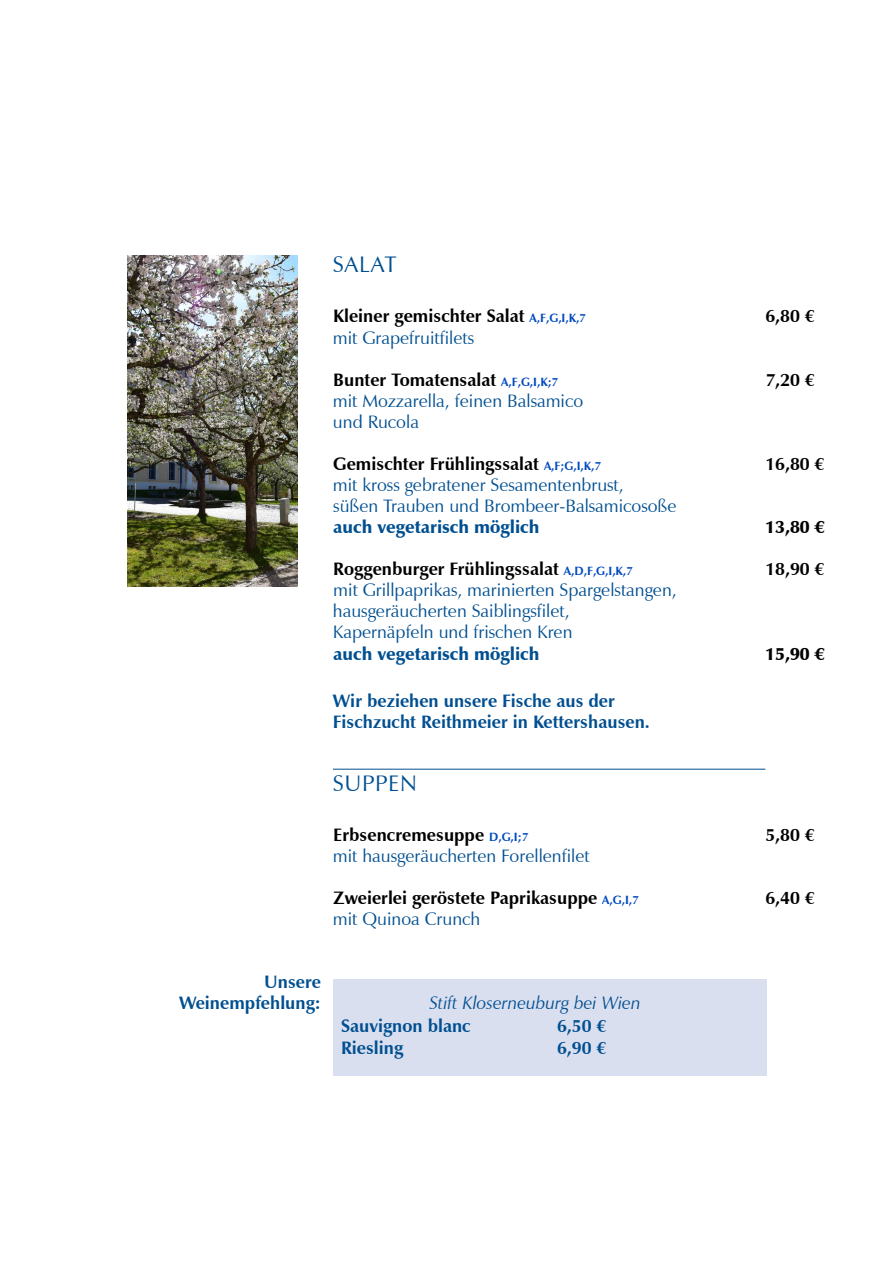
<style>
.page{position:relative;width:893px;height:1263px;background:#fff}
.page>*{position:absolute;margin:0;border:0;box-sizing:border-box;transform-origin:0 0}
.t1{font:22.5px "Zapf Humanist 601 BT";letter-spacing:.03em;color:#004f91}
.t2{font:18px/21px "Zapf Humanist 601 BT";color:#004f91}
.t3{font:700 18px "Zapf Humanist 601 BT";color:#000}
.t4{font:700 18px "Zapf Humanist 601 BT";color:#004f91}
.t5{font:900 18px "Zapf Humanist 601 BT";color:#004f91}
.t6{font:italic 18px "Zapf Humanist 601 BT";color:#004f91}
.t7{font:900 18px "Zapf Humanist 601 BT";color:#000}
.s1{font-size:12px;color:#004bc0}
</style>
<div class="page">
<hr style="left:333px;top:769px;width:432px;height:1px;background:#004f91">
<img style="left:128px;top:255px;width:170px;height:331px">
<div style="left:333px;top:979px;width:434px;height:96px;background:#dadfef"></div>
<p class="t1" style="left:333px;top:251px;width:65px">SALAT</p>
<p class="t3" style="left:333px;top:305px;width:254px">Kleiner gemischter Salat <span class="s1">A,F,G,I,K,7</span></p>
<p class="t3" style="left:765px;top:305px;width:51px">6,80 €</p>
<p class="t2" style="left:333px;top:327px;width:143px">mit Grapefruitfilets</p>
<p class="t3" style="left:333px;top:368px;width:226px">Bunter Tomatensalat <span class="s1">A,F,G,I,K;7</span></p>
<p class="t3" style="left:765px;top:368px;width:51px">7,20 €</p>
<p class="t2" style="left:333px;top:390px;width:252px">mit Mozzarella, feinen Balsamico und Rucola</p>
<p class="t3" style="left:333px;top:452px;width:269px">Gemischter Frühlingssalat <span class="s1">A,F;G,I,K,7</span></p>
<p class="t3" style="left:765px;top:452px;width:61px">16,80 €</p>
<p class="t2" style="left:333px;top:474px;width:292px">mit kross gebratener Sesamentenbrust,</p>
<p class="t2" style="left:333px;top:495px;width:345px">süßen Trauben und Brombeer-Balsamicosoße</p>
<p class="t5" style="left:333px;top:515px;width:208px">auch vegetarisch möglich</p>
<p class="t7" style="left:765px;top:515px;width:61px">13,80 €</p>
<p class="t3" style="left:333px;top:557px;width:301px">Roggenburger Frühlingssalat <span class="s1">A,D,F,G,I,K,7</span></p>
<p class="t3" style="left:765px;top:557px;width:61px">18,90 €</p>
<p class="t2" style="left:333px;top:579px;width:345px">mit Grillpaprikas, marinierten Spargelstangen,</p>
<p class="t2" style="left:333px;top:621px;width:241px">Kapernäpfeln und frischen Kren</p>
<p class="t5" style="left:333px;top:642px;width:208px">auch vegetarisch möglich</p>
<p class="t7" style="left:765px;top:642px;width:61px">15,90 €</p>
<p class="t4" style="left:333px;top:689px;width:283px">Wir beziehen unsere Fische aus der</p>
<p class="t2" style="left:333px;top:600px;width:238px">hausgeräucherten Saiblingsfilet,</p>
<p class="t4" style="left:333px;top:710px;width:318px">Fischzucht Reithmeier in Kettershausen.</p>
<p class="t1" style="left:333px;top:769px;width:85px">SUPPEN</p>
<p class="t3" style="left:333px;top:824px;width:196px">Erbsencremesuppe <span class="s1">D,G,I;7</span></p>
<p class="t3" style="left:765px;top:824px;width:51px">5,80 €</p>
<p class="t2" style="left:333px;top:846px;width:258px">mit hausgeräucherten Forellenfilet</p>
<p class="t3" style="left:333px;top:887px;width:307px">Zweierlei geröstete Paprikasuppe <span class="s1">A,G,I,7</span></p>
<p class="t3" style="left:765px;top:887px;width:51px">6,40 €</p>
<p class="t2" style="left:333px;top:909px;width:149px">mit Quinoa Crunch</p>
<p class="t4" style="left:264px;top:971px;width:58px">Unsere</p>
<p class="t4" style="left:179px;top:992px;width:143px">Weinempfehlung:</p>
<p class="t6" style="left:429px;top:992px;width:213px">Stift Kloserneuburg bei Wien</p>
<p class="t4" style="left:341px;top:1014px;width:131px">Sauvignon blanc</p>
<p class="t4" style="left:557px;top:1014px;width:51px">6,50 €</p>
<p class="t4" style="left:341px;top:1036px;width:64px">Riesling</p>
<p class="t4" style="left:557px;top:1036px;width:51px">6,90 €</p>
</div>
